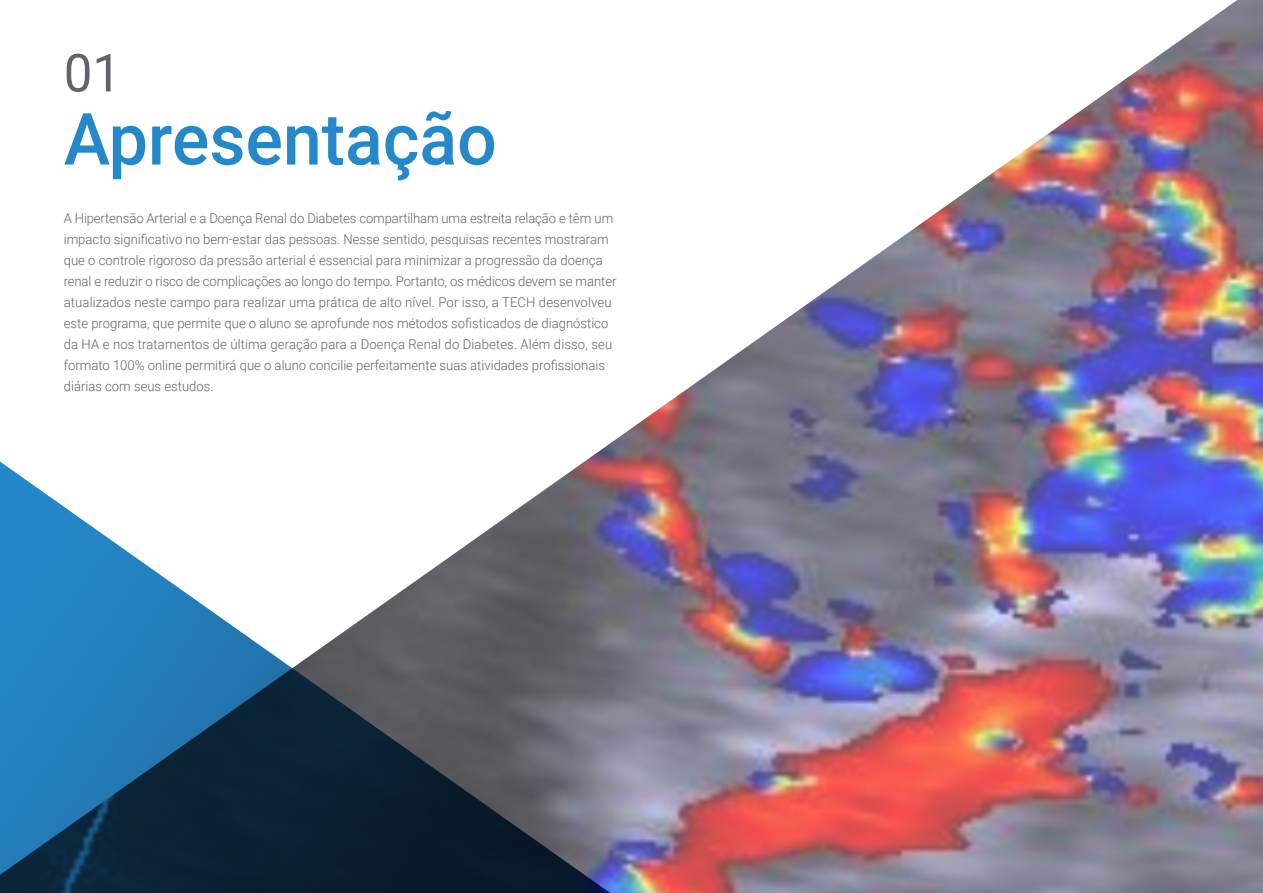
<style>
.page{position:relative;width:1263px;height:893px;background:#fff}
.page>*{position:absolute;margin:0;border:0;box-sizing:border-box;transform-origin:0 0}
.t1{font:500 72px "Roboto";color:#2488c9}
.t2{font:52.5px "Roboto";color:#61646a}
.t3{font:300 13.5px/21px "Roboto";color:#61646a}
</style>
<div class="page">
<img style="left:606px;top:0;width:657px;height:893px">
<svg style="left:0;top:446px;width:640px;height:447px"></svg>
<h2 class="t2" style="left:64px;top:36px;width:59px">01</h2>
<h1 class="t1" style="left:64px;top:89px;width:435px">Apresentação</h1>
<p class="t3" style="left:64px;top:207px;width:554px">A Hipertensão Arterial e a Doença Renal do Diabetes compartilham uma estreita relação e têm um impacto significativo no bem-estar das pessoas. Nesse sentido, pesquisas recentes mostraram que o controle rigoroso da pressão arterial é essencial para minimizar a progressão da doença renal e reduzir o risco de complicações ao longo do tempo. Portanto, os médicos devem se manter atualizados neste campo para realizar uma prática de alto nível. Por isso, a TECH desenvolveu este programa, que permite que o aluno se aprofunde nos métodos sofisticados de diagnóstico da HA e nos tratamentos de última geração para a Doença Renal do Diabetes. Além disso, seu formato 100% online permitirá que o aluno concilie perfeitamente suas atividades profissionais diárias com seus estudos.</p>
</div>
